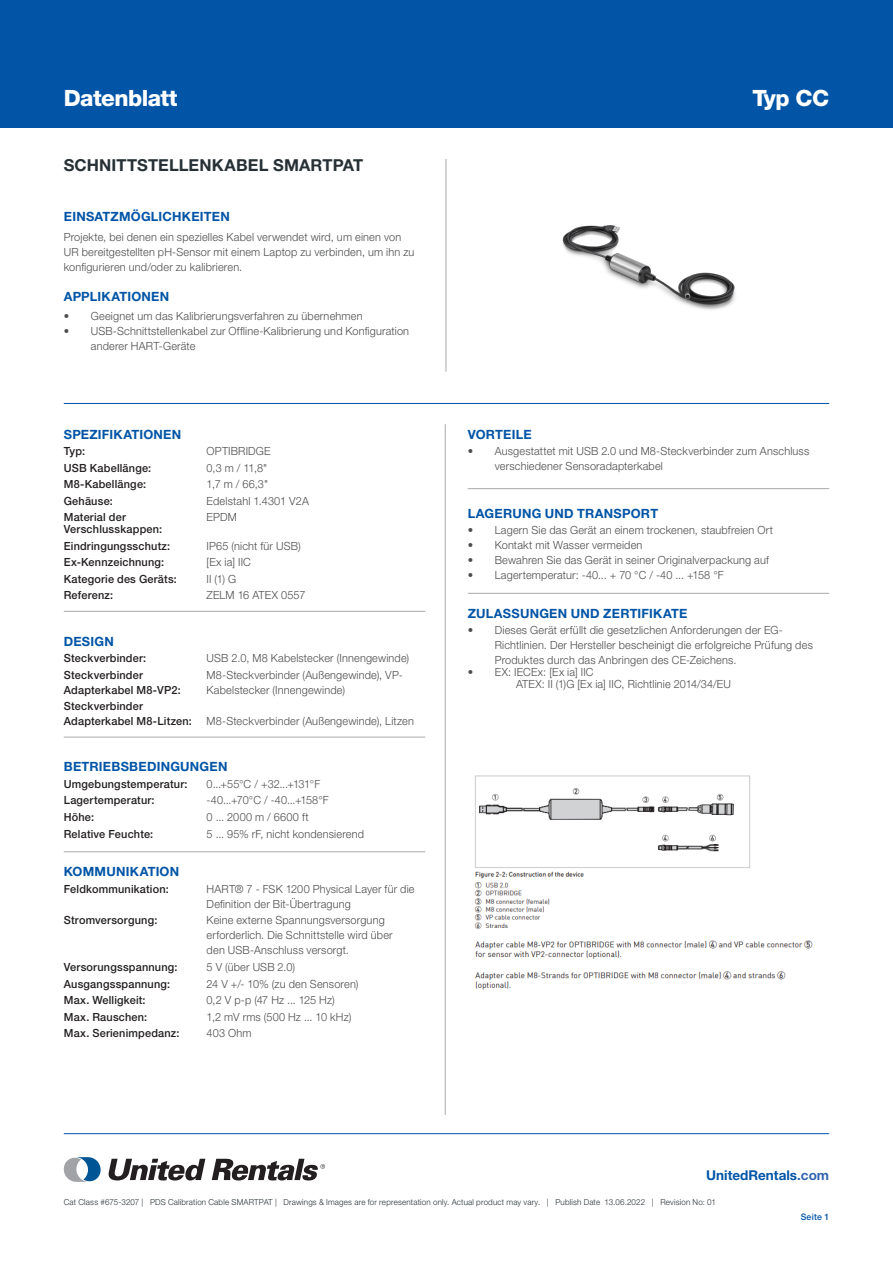
<style>
.page{position:relative;width:893px;height:1263px;background:#fff}
.page>*{position:absolute;margin:0;border:0;box-sizing:border-box;transform-origin:0 0}
.Data_sheet{font:800 22.5px "Helvetica Neue LT Std";letter-spacing:-.025em;color:#fff}
.Typenummer{font:800 22.5px "Helvetica Neue LT Std";color:#fff}
.SPECS_kapitalen{font:700 16.5px "Helvetica Neue LT Std";letter-spacing:.01em;color:#263035}
.t1{font:700 13.5px "Helvetica Neue LT Std";color:#0154a6}
.Subkop___blauw___8_5{font:700 12.75px "Helvetica Neue LT Std";letter-spacing:.02em;color:#0154a6}
.Body_-_7_5___8_pt{font:300 11.25px/15px "Helvetica Neue LT Std";letter-spacing:.015em;color:#4b4c4d}
.Body_-_7_5___8_pt-2{font:500 11.25px/15px "Helvetica Neue LT Std";letter-spacing:.02em;color:#231f20}
.Pagenumber{font:500 9px "Helvetica Neue LT Std";letter-spacing:.025em;color:#0154a6}
.Footertekst{font:300 8.25px "Helvetica Neue LT Std";letter-spacing:.02em;color:#263035}
.s1{color:#3165b0}
</style>
<div class="page">
<hr style="left:64px;top:1133px;width:765px;height:1px;background:#0154a6">
<div style="left:0;top:0;width:893px;height:128px;background:#0154a6"></div>
<svg style="left:108px;top:1159px;width:97px;height:21px"></svg>
<svg style="left:64px;top:1157px;width:37px;height:25px"></svg>
<svg style="left:212px;top:1159px;width:113px;height:21px"></svg>
<hr style="left:64px;top:403px;width:765px;height:1px;background:#0154a6">
<hr style="left:445px;top:424px;width:1px;height:691px;background:#a8a9ad">
<hr style="left:446px;top:159px;width:1px;height:213px;background:#a8a9ad">
<hr style="left:468px;top:488px;width:361px;height:1px;background:#a8a9ad">
<hr style="left:468px;top:593px;width:361px;height:1px;background:#a8a9ad">
<img style="left:474px;top:775px;width:339px;height:215px">
<img style="left:562px;top:225px;width:174px;height:85px">
<hr style="left:64px;top:611px;width:361px;height:1px;background:#a8a9ad">
<hr style="left:64px;top:737px;width:361px;height:1px;background:#a8a9ad">
<hr style="left:64px;top:851px;width:361px;height:1px;background:#a8a9ad">
<p class="Data_sheet" style="left:64px;top:85px;width:115px">Datenblatt</p>
<p class="SPECS_kapitalen" style="left:64px;top:155px;width:301px">SCHNITTSTELLENKABEL SMARTPAT</p>
<p class="Subkop___blauw___8_5" style="left:64px;top:209px;width:167px">EINSATZMÖGLICHKEITEN</p>
<p class="Body_-_7_5___8_pt" style="left:64px;top:229px;width:352px">Projekte, bei denen ein spezielles Kabel verwendet wird, um einen von<br>UR bereitgestellten pH-Sensor mit einem Laptop zu verbinden, um ihn zu konfigurieren und/oder zu kalibrieren.</p>
<p class="Subkop___blauw___8_5" style="left:64px;top:288px;width:107px">APPLIKATIONEN</p>
<p class="Body_-_7_5___8_pt" style="left:64px;top:308px;width:300px">• Geeignet um das Kalibrierungsverfahren zu übernehmen</p>
<p class="Body_-_7_5___8_pt" style="left:91px;top:323px;width:320px;text-indent:-27px">• USB-Schnittstellenkabel zur Offline-Kalibrierung und Konfiguration anderer HART-Geräte</p>
<p class="Subkop___blauw___8_5" style="left:64px;top:426px;width:119px">SPEZIFIKATIONEN</p>
<p class="Body_-_7_5___8_pt-2" style="left:64px;top:443px;width:23px">Typ:</p>
<p class="Body_-_7_5___8_pt" style="left:207px;top:443px;width:66px">OPTIBRIDGE</p>
<p class="Body_-_7_5___8_pt-2" style="left:64px;top:460px;width:89px">USB Kabellänge:</p>
<p class="Body_-_7_5___8_pt" style="left:207px;top:460px;width:62px">0,3 m / 11,8"</p>
<p class="Body_-_7_5___8_pt-2" style="left:64px;top:477px;width:84px">M8-Kabellänge:</p>
<p class="Body_-_7_5___8_pt" style="left:207px;top:476px;width:63px">1,7 m / 66,3"</p>
<p class="Body_-_7_5___8_pt-2" style="left:64px;top:493px;width:51px">Gehäuse:</p>
<p class="Body_-_7_5___8_pt" style="left:207px;top:493px;width:104px">Edelstahl 1.4301 V2A</p>
<p class="Body_-_7_5___8_pt-2" style="left:64px;top:511px;width:100px;line-height:12px">Material der<br>Verschlusskappen:</p>
<p class="Body_-_7_5___8_pt" style="left:207px;top:509px;width:32px">EPDM</p>
<p class="Body_-_7_5___8_pt-2" style="left:64px;top:538px;width:108px">Eindringungsschutz:</p>
<p class="Body_-_7_5___8_pt" style="left:207px;top:538px;width:95px">IP65 (nicht für USB)</p>
<p class="Body_-_7_5___8_pt-2" style="left:64px;top:555px;width:102px">Ex-Kennzeichnung:</p>
<p class="Body_-_7_5___8_pt" style="left:207px;top:555px;width:46px">[Ex ia] IIC</p>
<p class="Body_-_7_5___8_pt-2" style="left:64px;top:571px;width:115px">Kategorie des Geräts:</p>
<p class="Body_-_7_5___8_pt" style="left:207px;top:571px;width:31px">II (1) G</p>
<p class="Body_-_7_5___8_pt-2" style="left:64px;top:588px;width:51px">Referenz:</p>
<p class="Body_-_7_5___8_pt" style="left:207px;top:588px;width:100px">ZELM 16 ATEX 0557</p>
<p class="Subkop___blauw___8_5" style="left:64px;top:633px;width:52px">DESIGN</p>
<p class="Body_-_7_5___8_pt-2" style="left:64px;top:650px;width:84px">Steckverbinder:</p>
<p class="Body_-_7_5___8_pt" style="left:207px;top:650px;width:204px">USB 2.0, M8 Kabelstecker (Innengewinde)</p>
<p class="Body_-_7_5___8_pt-2" style="left:64px;top:667px;width:119px">Steckverbinder<br>Adapterkabel M8-VP2:</p>
<p class="Body_-_7_5___8_pt" style="left:207px;top:667px;width:198px">M8-Steckverbinder (Außengewinde), VP-<br>Kabelstecker (Innengewinde)</p>
<p class="Body_-_7_5___8_pt-2" style="left:64px;top:698px;width:130px">Steckverbinder<br>Adapterkabel M8-Litzen:</p>
<p class="Body_-_7_5___8_pt" style="left:207px;top:713px;width:209px">M8-Steckverbinder (Außengewinde), Litzen</p>
<p class="Subkop___blauw___8_5" style="left:64px;top:759px;width:165px">BETRIEBSBEDINGUNGEN</p>
<p class="Body_-_7_5___8_pt-2" style="left:64px;top:776px;width:125px">Umgebungstemperatur:</p>
<p class="Body_-_7_5___8_pt" style="left:207px;top:776px;width:115px">0...+55°C / +32...+131°F</p>
<p class="Body_-_7_5___8_pt-2" style="left:64px;top:793px;width:92px">Lagertemperatur:</p>
<p class="Body_-_7_5___8_pt" style="left:207px;top:793px;width:124px">-40...+70°C / -40...+158°F</p>
<p class="Body_-_7_5___8_pt-2" style="left:64px;top:809px;width:32px">Höhe:</p>
<p class="Body_-_7_5___8_pt" style="left:207px;top:809px;width:103px">0 ... 2000 m / 6600 ft</p>
<p class="Body_-_7_5___8_pt-2" style="left:64px;top:826px;width:91px">Relative Feuchte:</p>
<p class="Body_-_7_5___8_pt" style="left:207px;top:826px;width:159px">5 ... 95% rF, nicht kondensierend</p>
<p class="Subkop___blauw___8_5" style="left:64px;top:864px;width:117px">KOMMUNIKATION</p>
<p class="Body_-_7_5___8_pt-2" style="left:64px;top:881px;width:106px">Feldkommunikation:</p>
<p class="Body_-_7_5___8_pt" style="left:207px;top:881px;width:209px">HART® 7 - FSK 1200 Physical Layer für die<br>Definition der Bit-Übertragung</p>
<p class="Body_-_7_5___8_pt-2" style="left:64px;top:913px;width:95px">Stromversorgung:</p>
<p class="Body_-_7_5___8_pt" style="left:207px;top:913px;width:188px">Keine externe Spannungsversorgung erforderlich. Die Schnittstelle wird über</p>
<p class="Body_-_7_5___8_pt" style="left:207px;top:943px;width:144px">den USB-Anschluss versorgt.</p>
<p class="Body_-_7_5___8_pt-2" style="left:64px;top:959px;width:115px">Versorungsspannung:</p>
<p class="Body_-_7_5___8_pt" style="left:207px;top:959px;width:90px">5 V (über USB 2.0)</p>
<p class="Body_-_7_5___8_pt-2" style="left:64px;top:976px;width:108px">Ausgangsspannung:</p>
<p class="Body_-_7_5___8_pt" style="left:207px;top:976px;width:153px">24 V +/- 10% (zu den Sensoren)</p>
<p class="Body_-_7_5___8_pt-2" style="left:64px;top:992px;width:83px">Max. Welligkeit:</p>
<p class="Body_-_7_5___8_pt" style="left:207px;top:992px;width:130px">0,2 V p-p (47 Hz ... 125 Hz)</p>
<p class="Body_-_7_5___8_pt-2" style="left:64px;top:1009px;width:85px">Max. Rauschen:</p>
<p class="Body_-_7_5___8_pt" style="left:207px;top:1009px;width:146px">1,2 mV rms (500 Hz ... 10 kHz)</p>
<p class="Body_-_7_5___8_pt-2" style="left:64px;top:1025px;width:117px">Max. Serienimpedanz:</p>
<p class="Body_-_7_5___8_pt" style="left:207px;top:1025px;width:47px">403 Ohm</p>
<p class="Typenummer" style="left:752px;top:85px;width:78px">Typ CC</p>
<p class="Subkop___blauw___8_5" style="left:468px;top:426px;width:65px">VORTEILE</p>
<p class="Body_-_7_5___8_pt" style="left:495px;top:443px;width:316px;text-indent:-27px">• Ausgestattet mit USB 2.0 und M8-Steckverbinder zum Anschluss verschiedener Sensoradapterkabel</p>
<p class="Subkop___blauw___8_5" style="left:468px;top:505px;width:192px">LAGERUNG UND TRANSPORT</p>
<p class="Body_-_7_5___8_pt" style="left:468px;top:522px;width:307px">• Lagern Sie das Gerät an einem trockenen, staubfreien Ort</p>
<p class="Body_-_7_5___8_pt" style="left:468px;top:537px;width:176px">• Kontakt mit Wasser vermeiden</p>
<p class="Body_-_7_5___8_pt" style="left:468px;top:552px;width:303px">• Bewahren Sie das Gerät in seiner Originalverpackung auf</p>
<p class="Body_-_7_5___8_pt" style="left:468px;top:567px;width:257px">• Lagertemperatur: -40... + 70 °C / -40 ... +158 °F</p>
<p class="Subkop___blauw___8_5" style="left:468px;top:605px;width:221px">ZULASSUNGEN UND ZERTIFIKATE</p>
<p class="Body_-_7_5___8_pt" style="left:495px;top:623px;width:320px;text-indent:-27px">• Dieses Gerät erfüllt die gesetzlichen Anforderungen der EG-<br>Richtlinien. Der Hersteller bescheinigt die erfolgreiche Prüfung des<br>Produktes durch das Anbringen des CE-Zeichens.</p>
<p class="Body_-_7_5___8_pt" style="left:516px;top:666px;width:216px;line-height:12px;text-indent:-48px">• EX: IECEx: [Ex ia] IIC<br>ATEX: II (1)G [Ex ia] IIC, Richtlinie 2014/34/EU</p>
<p class="t1" style="left:706px;top:1167px;width:124px">UnitedRentals<span class="s1">.com</span></p>
<p class="Footertekst" style="left:64px;top:1197px;width:654px">Cat Class #675-3207 | PDS Calibration Cable SMARTPAT | Drawings &amp; Images are for representation only. Actual product may vary. | Publish Date 13.06.2022 | Revision No: 01</p>
<p class="Pagenumber" style="left:801px;top:1212px;width:30px">Seite 1</p>
</div>
